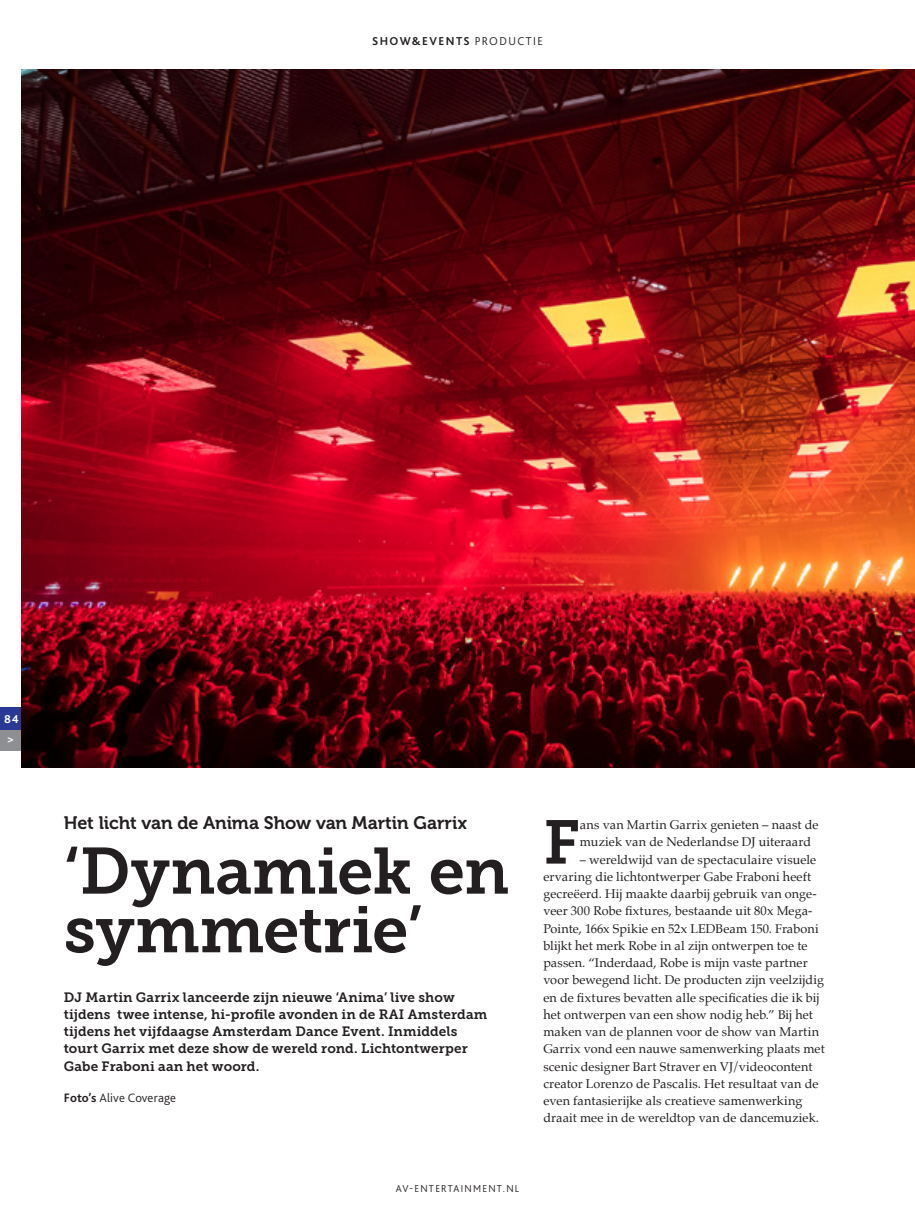
<style>
.page{position:relative;width:915px;height:1212px;background:#fff}
.page>*{position:absolute;margin:0;border:0;box-sizing:border-box;transform-origin:0 0}
.Hoodkop1{font:65.1px/58.7px "Museo Slab 700";letter-spacing:-.01em;color:#231f20}
.platte_tekst_ini{font:61.35px "Museo Slab 700";color:#231f20}
.B16_kop{font:18px "Museo 700";letter-spacing:-.005em;color:#231f20}
.intro_tekst{font:13.5px/17.2px "Museo Slab 700";letter-spacing:.005em;color:#231f20}
.platte_tekst_ini-2{font:12.75px/17.2px "Palatino";letter-spacing:.005em;color:#231f20}
.extra_info_kop{font:300 12.75px "Bliss 2";letter-spacing:.005em;color:#231f20}
.kop_alinea{font:700 12px "Bliss 2";letter-spacing:.12em;color:#231f20}
.kop_alinea-2{font:700 12px "Bliss 2";color:#fff}
.kop_alinea-3{font:300 10.5px "Bliss 2";letter-spacing:.125em;color:#231f20}
.s1{font-weight:300}
.s2{font-weight:700}
</style>
<div class="page">
<div style="left:0;top:728px;width:21px;height:22px;background:#8d8f92"></div>
<div style="left:0;top:707px;width:21px;height:22px;background:#2a3996"></div>
<img style="left:21px;top:70px;width:893px;height:698px">
<p class="kop_alinea" style="left:372px;top:33px;width:172px">SHOW&amp;EVENTS <span class="s1">PRODUCTIE</span></p>
<p class="kop_alinea-2" style="left:4px;top:711px;width:16px">84</p>
<p class="kop_alinea-2" style="left:7px;top:732px;width:8px">&gt;</p>
<p class="B16_kop" style="left:64px;top:813px;width:404px">Het licht van de Anima Show van Martin Garrix</p>
<p class="Hoodkop1" style="left:64px;top:842px;width:447px">‘Dynamiek en symmetrie’</p>
<p class="intro_tekst" style="left:64px;top:988px;width:425px">DJ Martin Garrix lanceerde zijn nieuwe ‘Anima’ live show tijdens twee intense, hi-profile avonden in de RAI Amsterdam tijdens het vijfdaagse Amsterdam Dance Event. Inmiddels tourt Garrix met deze show de wereld rond. Lichtontwerper Gabe Fraboni aan het woord.</p>
<p class="extra_info_kop" style="left:64px;top:1090px;width:114px"><span class="s2">Foto’s</span> Alive Coverage</p>
<p class="kop_alinea-3" style="left:395px;top:1182px;width:125px">AV-ENTERTAINMENT.NL</p>
<p class="platte_tekst_ini" style="left:543px;top:807px;width:38px">F</p>
<p class="platte_tekst_ini-2" style="left:579px;top:816px;width:240px">ans van Martin Garrix genieten – naast de muziek van de Nederlandse DJ uiteraard</p>
<p class="platte_tekst_ini-2" style="left:543px;top:850px;width:283px;text-indent:36px">– wereldwijd van de spectaculaire visuele ervaring die lichtontwerper Gabe Fraboni heeft gecreëerd. Hij maakte daarbij gebruik van onge&shy;veer 300 Robe fixtures, bestaande uit 80x Mega-Pointe, 166x Spikie en 52x LEDBeam 150. Fraboni blijkt het merk Robe in al zijn ontwerpen toe te passen. “Inderdaad, Robe is mijn vaste partner voor bewegend licht. De producten zijn veelzijdig en de fixtures bevatten alle specificaties die ik bij het ontwerpen van een show nodig heb.” Bij het maken van de plannen voor de show van Martin Garrix vond een nauwe samenwerking plaats met scenic designer Bart Straver en VJ/videocontent creator Lorenzo de Pascalis. Het resultaat van de even fantasierijke als creatieve samenwerking draait mee in de wereldtop van de dancemuziek.</p>
</div>
